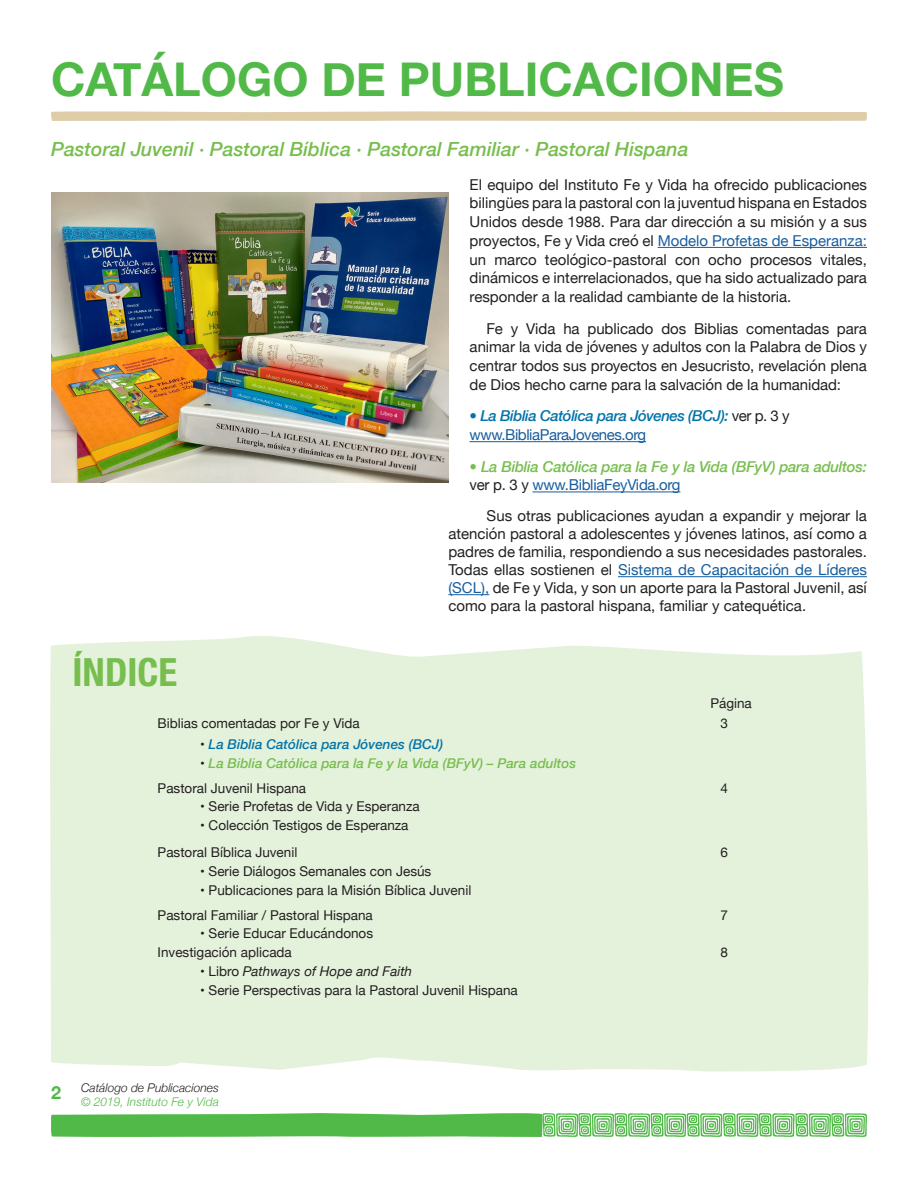
<style>
.page{position:relative;width:918px;height:1188px;background:#fff}
.page>*{position:absolute;margin:0;border:0;box-sizing:border-box;transform-origin:0 0}
.t1{font:700 46.5px "Helvetica Neue";color:#51b948}
.Indice{font:700 condensed 39px "Helvetica Neue LT Std";color:#77be4e}
.SUBSUBTITULO{font:italic 500 19.5px "Helvetica Neue";color:#77be4e}
.t2{font:700 18px "Helvetica Neue";color:#51b948}
.Texto{font:15px/18.8px "Helvetica Neue";color:#231f20;text-align:justify}
.t3{font:italic 500 15px/18.8px "Helvetica Neue";letter-spacing:-.02em;color:#77be4e}
.t4{font:italic 500 15px "Helvetica Neue";letter-spacing:-.03em;color:#0374a9}
.t5{font:15px "Helvetica Neue";letter-spacing:-.03em;color:#175d9e}
.Indice-2{font:13.5px "Helvetica Neue";color:#231f20}
.Indice-3{font:italic 500 13.5px "Helvetica Neue";color:#77be4e}
.Indice-4{font:italic 500 13.5px "Helvetica Neue";color:#0374a9}
.Indice-5{font:italic 13.5px "Helvetica Neue";color:#231f20}
.t6{font:italic 300 12px "Helvetica Neue";color:#231f20}
.t7{font:italic 300 12px "Helvetica Neue";color:#51b948}
.s1{color:#175d9e}
.s2{font-weight:400;font-style:normal;color:#231f20}
.s3{font-weight:400;font-style:normal;color:#175d9e}
.s4{font-style:normal}
</style>
<div class="page">
<div style="left:50px;top:636px;width:819px;height:436px;background:#e4f2dc"></div>
<svg style="left:51px;top:1113px;width:816px;height:24px;background:#71c569"></svg>
<hr style="left:658px;top:247px;width:209px;height:1px;background:#175d9e">
<hr style="left:470px;top:441px;width:176px;height:1px;background:#175d9e">
<hr style="left:532px;top:492px;width:148px;height:1px;background:#175d9e">
<hr style="left:618px;top:576px;width:249px;height:1px;background:#175d9e">
<hr style="left:448px;top:594px;width:41px;height:1px;background:#175d9e">
<svg style="left:51px;top:111px;width:816px;height:10px;background:#e2d0b1"></svg>
<img style="left:51px;top:192px;width:397px;height:291px">
<p class="t1" style="left:51px;top:43px;width:734px">CATÁLOGO DE PUBLICACIONES</p>
<p class="SUBSUBTITULO" style="left:51px;top:132px;width:639px">Pastoral Juvenil · Pastoral Bíblica · Pastoral Familiar · Pastoral Hispana</p>
<p class="Indice" style="left:73px;top:648px;width:106px">ÍNDICE</p>
<p class="Texto" style="left:470px;top:176px;width:399px">El equipo del Instituto Fe y Vida ha ofrecido publicaciones bilingües para la pastoral con la juventud hispana en Estados Unidos desde 1988. Para dar dirección a su misión y a sus proyectos, Fe y Vida creó el <span class="s1">Modelo Profetas de Esperanza: </span>un marco teológico-pastoral con ocho procesos vitales, dinámicos e interrelacionados, que ha sido actualizado para responder a la realidad cambiante de la historia.</p>
<p class="Texto" style="left:470px;top:320px;width:399px;text-indent:17px">Fe y Vida ha publicado dos Biblias comentadas para animar la vida de jóvenes y adultos con la Palabra de Dios y centrar todos sus proyectos en Jesucristo, revelación plena de Dios hecho carne para la salvación de la humanidad:</p>
<p class="t4" style="left:470px;top:403px;width:322px">• La Biblia Católica para Jóvenes (BCJ): <span class="s2">ver p. 3 y</span></p>
<p class="t5" style="left:470px;top:424px;width:178px">www.BibliaParaJovenes.org</p>
<p class="t3" style="left:470px;top:456px;width:399px">• La Biblia Católica para la Fe y la Vida (BFyV) para adultos: <span class="s2">ver p. 3 y</span> <span class="s3">www.BibliaFeyVida.org</span></p>
<p class="Texto" style="left:448px;top:508px;width:420px;line-height:18px;text-indent:38px">Sus otras publicaciones ayudan a expandir y mejorar la atención pastoral a adolescentes y jóvenes latinos, así como a padres de familia, respondiendo a sus necesidades pastorales.<br>Todas ellas sostienen el <span class="s1">Sistema de Capacitación de Líderes (SCL),</span> de Fe y Vida, y son un aporte para la Pastoral Juvenil, así como para la pastoral hispana, familiar y catequética.</p>
<p class="Indice-2" style="left:710px;top:693px;width:43px">Página</p>
<p class="Indice-2" style="left:158px;top:713px;width:204px">Biblias comentadas por Fe y Vida</p>
<p class="Indice-2" style="left:721px;top:713px;width:9px">3</p>
<p class="Indice-4" style="left:200px;top:733px;width:245px"><span class="s2">•</span> La Biblia Católica para Jóvenes (BCJ)</p>
<p class="Indice-3" style="left:200px;top:752px;width:378px"><span class="s2">•</span> La Biblia Católica para la Fe y la Vida (BFyV) – Para adultos</p>
<p class="Indice-2" style="left:158px;top:778px;width:150px">Pastoral Juvenil Hispana</p>
<p class="Indice-2" style="left:721px;top:778px;width:9px">4</p>
<p class="Indice-2" style="left:200px;top:797px;width:221px">• Serie Profetas de Vida y Esperanza</p>
<p class="Indice-2" style="left:200px;top:816px;width:210px">• Colección Testigos de Esperanza</p>
<p class="Indice-2" style="left:158px;top:843px;width:141px">Pastoral Bíblica Juvenil</p>
<p class="Indice-2" style="left:721px;top:843px;width:9px">6</p>
<p class="Indice-2" style="left:200px;top:862px;width:233px">• Serie Diálogos Semanales con Jesús</p>
<p class="Indice-2" style="left:200px;top:880px;width:273px">• Publicaciones para la Misión Bíblica Juvenil</p>
<p class="Indice-2" style="left:158px;top:905px;width:217px">Pastoral Familiar / Pastoral Hispana</p>
<p class="Indice-2" style="left:721px;top:905px;width:9px">7</p>
<p class="Indice-2" style="left:200px;top:924px;width:175px">• Serie Educar Educándonos</p>
<p class="Indice-2" style="left:158px;top:943px;width:136px">Investigación aplicada</p>
<p class="Indice-2" style="left:721px;top:943px;width:9px">8</p>
<p class="Indice-5" style="left:200px;top:961px;width:214px"><span class="s4">• Libro</span> Pathways of Hope and Faith</p>
<p class="Indice-2" style="left:200px;top:980px;width:319px">• Serie Perspectivas para la Pastoral Juvenil Hispana</p>
<p class="t2" style="left:51px;top:1078px;width:12px">2</p>
<p class="t6" style="left:81px;top:1078px;width:139px">Catálogo de Publicaciones</p>
<p class="t7" style="left:81px;top:1093px;width:139px">© 2019, Instituto Fe y Vida</p>
</div>
